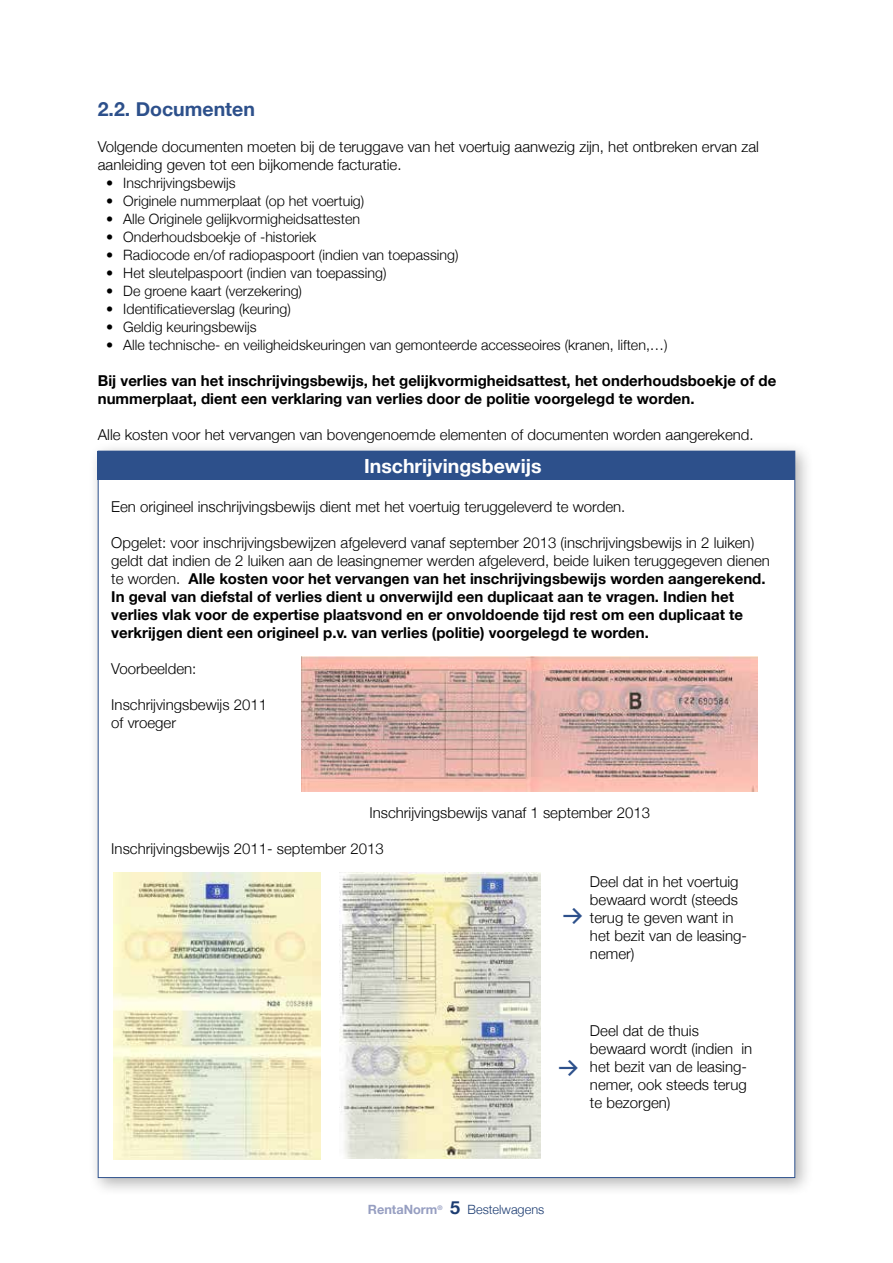
<style>
.page{position:relative;width:893px;height:1263px;background:#fff}
.page>*{position:absolute;margin:0;border:0;box-sizing:border-box;transform-origin:0 0}
.t1{font:700 19.5px "Helvetica Neue";color:#fff}
.t2{font:700 19.5px "Helvetica Neue";color:#2d508b}
.t3{font:16.5px "Arrowstfb";color:#2d508b}
.t4{font:700 15px/18px "Helvetica Neue";color:#000}
.t5{font:300 15px/18px "Helvetica Neue";color:#000}
.t6{font:300 14.25px "Helvetica Neue";color:#000}
.t7{font:300 12.75px "Helvetica Neue";color:#1c3c71}
.t8{font:700 12.75px "Helvetica Neue";color:#969ec1}
.s1{font-weight:300}
.s2{font-family:"Arrowstfb";font-weight:400;font-size:16.5px;color:#2d508b}
.s3{font-weight:700;font-size:18px}
</style>
<div class="page">
<div style="left:88px;top:441px;width:726px;height:755px;background:#000;opacity:.3"></div>
<div style="left:98px;top:451px;width:697px;height:726px;background:#fff"></div>
<img style="left:339px;top:872px;width:202px;height:286px">
<img style="left:302px;top:656px;width:456px;height:135px">
<div style="left:98px;top:451px;width:697px;height:29px;background:#2d508b"></div>
<img style="left:114px;top:872px;width:207px;height:287px">
<h1 class="t2" style="left:98px;top:94px;width:159px">2.2. Documenten</h1>
<p class="t5" style="left:98px;top:136px;width:663px">Volgende documenten moeten bij de teruggave van het voertuig aanwezig zijn, het ontbreken ervan zal aanleiding geven tot een bijkomende facturatie.</p>
<p class="t6" style="left:106px;top:171px;width:131px">• Inschrijvingsbewijs</p>
<p class="t6" style="left:106px;top:189px;width:260px">• Originele nummerplaat (op het voertuig)</p>
<p class="t6" style="left:106px;top:207px;width:255px">• Alle Originele gelijkvormigheidsattesten</p>
<p class="t6" style="left:106px;top:225px;width:211px">• Onderhoudsboekje of -historiek</p>
<p class="t6" style="left:106px;top:243px;width:354px">• Radiocode en/of radiopaspoort (indien van toepassing)</p>
<p class="t6" style="left:106px;top:261px;width:282px">• Het sleutelpaspoort (indien van toepassing)</p>
<p class="t6" style="left:106px;top:279px;width:197px">• De groene kaart (verzekering)</p>
<p class="t6" style="left:106px;top:297px;width:186px">• Identificatieverslag (keuring)</p>
<p class="t6" style="left:106px;top:315px;width:152px">• Geldig keuringsbewijs</p>
<p class="t6" style="left:106px;top:333px;width:563px">• Alle technische- en veiligheidskeuringen van gemonteerde accesseoires (kranen, liften,…)</p>
<p class="t4" style="left:98px;top:372px;width:680px">Bij verlies van het inschrijvingsbewijs, het gelijkvormigheidsattest, het onderhoudsboekje of de nummerplaat, dient een verklaring van verlies door de politie voorgelegd te worden.</p>
<p class="t5" style="left:98px;top:424px;width:657px">Alle kosten voor het vervangen van bovengenoemde elementen of documenten worden aangerekend.</p>
<h1 class="t1" style="left:364px;top:450px;width:179px">Inschrijvingsbewijs</h1>
<p class="t5" style="left:111px;top:496px;width:516px">Een origineel inschrijvingsbewijs dient met het voertuig teruggeleverd te worden.</p>
<p class="t4" style="left:111px;top:534px;width:660px"><span class="s1">Opgelet: voor inschrijvingsbewijzen afgeleverd vanaf september 2013 (inschrijvingsbewijs in 2 luiken) geldt dat indien de 2 luiken aan de leasingnemer werden afgeleverd, beide luiken teruggegeven dienen te worden.</span> Alle kosten voor het vervangen van het inschrijvingsbewijs worden aangerekend.<br>In geval van diefstal of verlies dient u onverwijld een duplicaat aan te vragen. Indien het verlies vlak voor de expertise plaatsvond en er onvoldoende tijd rest om een duplicaat te verkrijgen dient een origineel p.v. van verlies (politie) voorgelegd te worden.</p>
<p class="t5" style="left:111px;top:658px;width:87px">Voorbeelden:</p>
<p class="t5" style="left:111px;top:694px;width:157px">Inschrijvingsbewijs 2011 of vroeger</p>
<p class="t5" style="left:369px;top:802px;width:282px">Inschrijvingsbewijs vanaf 1 september 2013</p>
<p class="t5" style="left:111px;top:838px;width:274px">Inschrijvingsbewijs 2011- september 2013</p>
<p class="t5" style="left:590px;top:871px;width:150px">Deel dat in het voertuig bewaard wordt (steeds</p>
<p class="t5" style="left:590px;top:925px;width:158px">het bezit van de leasing&shy;nemer)</p>
<p class="t5" style="left:563px;top:907px;width:171px"><span class="s2">t</span> terug te geven want in</p>
<p class="t3" style="left:559px;top:1059px;width:21px">t</p>
<p class="t5" style="left:590px;top:1021px;width:164px">Deel dat de thuis bewaard wordt (indien in het bezit van de leasing&shy;nemer, ook steeds terug te bezorgen)</p>
<p class="t8" style="left:368px;top:1199px;width:76px">RentaNorm<sup>®</sup></p>
<p class="t7" style="left:450px;top:1199px;width:96px"><span class="s3">5</span> Bestelwagens</p>
</div>
